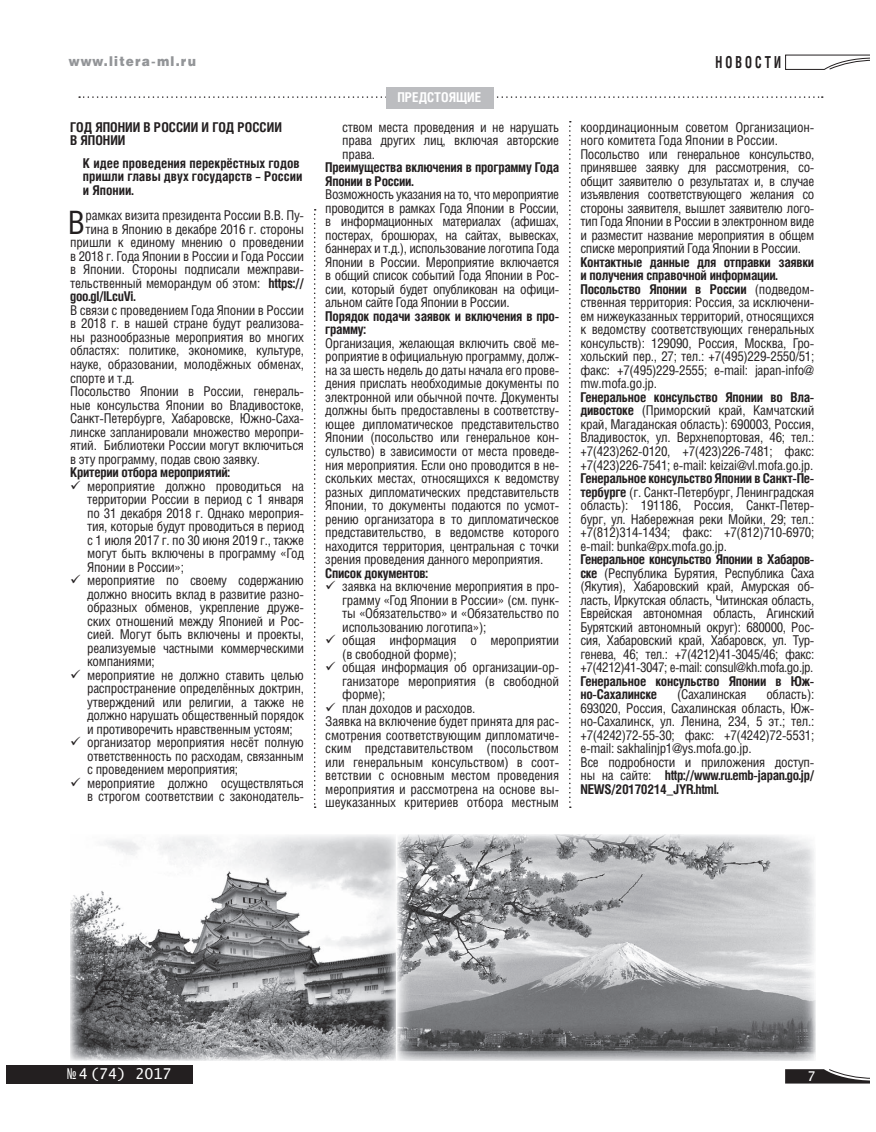
<style>
.page{position:relative;width:876px;height:1132px;background:#fff}
.page>*{position:absolute;margin:0;border:0;box-sizing:border-box;transform-origin:0 0}
.t1{font:32.25px "Helios Cond";color:#231f20}
.t2{font:700 16.5px "Helios Cond C";letter-spacing:.25em;color:#231f20;scale:.75 1}
.t3{font:15px "Lucida Console";color:#fff}
.t4{font:13.5px/13.5px "Helios Cond";letter-spacing:-.02em;color:#231f20;text-align:justify}
.t5{font:700 13.5px/13.5px "Helios Cond";letter-spacing:-.02em;color:#231f20}
.t6{font:700 13.5px/13.5px "Helios Cond";color:#231f20}
.t7{font:13.5px "Helios Black C";letter-spacing:.1em;color:#939598;scale:.9 1}
.t8{font:700 13.5px "Helios Cond";color:#fff}
.t9{font:13.5px "Lucida Console";color:#fff}
.s1{font-weight:700}
</style>
<div class="page">
<svg style="left:314px;top:209px;width:2px;height:598px"></svg>
<svg style="left:569px;top:121px;width:2px;height:686px"></svg>
<svg style="left:79px;top:96px;width:744px;height:2px"></svg>
<div style="left:386px;top:87px;width:108px;height:21px;background:#bcbdc0"></div>
<img style="left:70px;top:834px;width:746px;height:226px">
<svg style="left:785px;top:1069px;width:85px;height:14px"></svg>
<div style="left:6px;top:1064px;width:187px;height:18px;background:#231f20"></div>
<svg style="left:785px;top:54px;width:85px;height:16px"></svg>
<p class="t7" style="left:69px;top:57px;width:143px">www.litera-ml.ru</p>
<p class="t6" style="left:70px;top:121px;width:213px">ГОД ЯПОНИИ В РОССИИ И ГОД РОССИИ<br>В ЯПОНИИ</p>
<p class="t6" style="left:83px;top:157px;width:221px">К идее проведения перекрёстных годов пришли главы двух государств – России и Японии.</p>
<h1 class="t1" style="left:68px;top:211px;width:19px">В</h1>
<p class="t4" style="left:86px;top:210px;width:220px">рамках визита президента России В.В. Пу-</p>
<p class="t4" style="left:86px;top:223px;width:220px">тина в Японию в декабре 2016 г. стороны</p>
<p class="t4" style="left:70px;top:237px;width:235px">пришли к единому мнению о проведении</p>
<p class="t4" style="left:70px;top:250px;width:235px">в 2018 г. Года Японии в России и Года России</p>
<p class="t4" style="left:70px;top:264px;width:235px">в Японии. Стороны подписали межправи-</p>
<p class="t4" style="left:70px;top:277px;width:235px">тельственный меморандум об этом: <span class="s1">https://</span></p>
<p class="t5" style="left:70px;top:291px;width:67px">goo.gl/lLcuVi.</p>
<p class="t4" style="left:70px;top:304px;width:235px;text-align:left">В связи с проведением Года Японии в России в 2018 г. в нашей стране будут реализова&shy;ны разнообразные мероприятия во многих областях: политике, экономике, культуре, науке, образовании, молодёжных обменах, спорте и т.д.<br>Посольство Японии в России, генераль&shy;ные консульства Японии во Владивостоке, Санкт-Петербурге, Хабаровске, Южно-Саха&shy;линске запланировали множество меропри&shy;ятий. Библиотеки России могут включиться в эту программу, подав свою заявку.</p>
<p class="t5" style="left:70px;top:466px;width:162px">Критерии отбора мероприятий:</p>
<p class="t4" style="left:87px;top:480px;width:218px;text-indent:-17px">✓ мероприятие должно проводиться на территории России в период с 1 января по 31 декабря 2018 г. Однако мероприя&shy;тия, которые будут проводиться в период с 1 июля 2017 г. по 30 июня 2019 г., также могут быть включены в программу «Год Японии в России»;</p>
<p class="t4" style="left:87px;top:574px;width:218px;text-indent:-17px">✓ мероприятие по своему содержанию должно вносить вклад в развитие разно&shy;образных обменов, укрепление друже&shy;ских отношений между Японией и Рос&shy;сией. Могут быть включены и проекты, реализуемые частными коммерческими компаниями;</p>
<p class="t4" style="left:87px;top:669px;width:218px;text-indent:-17px">✓ мероприятие не должно ставить целью распространение определённых доктрин, утверждений или религии, а также не должно нарушать общественный порядок и противоречить нравственным устоям;</p>
<p class="t4" style="left:87px;top:736px;width:218px;text-indent:-17px">✓ организатор мероприятия несёт полную ответственность по расходам, связанным с проведением мероприятия;</p>
<p class="t4" style="left:70px;top:777px;width:235px;text-align:right">✓ мероприятие должно осуществляться в строгом соответствии с законодатель-</p>
<p class="t8" style="left:397px;top:93px;width:85px">ПРЕДСТОЯЩИЕ</p>
<p class="t4" style="left:342px;top:121px;width:218px">ством места проведения и не нарушать права других лиц, включая авторские права.</p>
<p class="t5" style="left:325px;top:162px;width:235px">Преимущества включения в программу Года<br>Японии в России.</p>
<p class="t4" style="left:325px;top:189px;width:235px">Возможность указания на то, что мероприятие проводится в рамках Года Японии в России, в информационных материалах (афишах, постерах, брошюрах, на сайтах, вывесках, баннерах и т.д.), использование логотипа Года Японии в России. Мероприятие включается в общий список событий Года Японии в Рос&shy;сии, который будет опубликован на офици&shy;альном сайте Года Японии в России.</p>
<p class="t5" style="left:325px;top:310px;width:235px">Порядок подачи заявок и включения в про&shy;грамму:</p>
<p class="t4" style="left:325px;top:337px;width:235px">Организация, желающая включить своё ме&shy;роприятие в официальную программу, долж&shy;на за шесть недель до даты начала его прове&shy;дения прислать необходимые документы по электронной или обычной почте. Документы должны быть предоставлены в соответству&shy;ющее дипломатическое представительство Японии (посольство или генеральное кон&shy;сульство) в зависимости от места проведе&shy;ния мероприятия. Если оно проводится в не&shy;скольких местах, относящихся к ведомству разных дипломатических представительств Японии, то документы подаются по усмот&shy;рению организатора в то дипломатическое представительство, в ведомстве которого находится территория, центральная с точки зрения проведения данного мероприятия.</p>
<p class="t5" style="left:325px;top:567px;width:104px">Список документов:</p>
<p class="t4" style="left:342px;top:580px;width:218px;text-indent:-17px">✓ заявка на включение мероприятия в про&shy;грамму «Год Японии в России» (см. пунк&shy;ты «Обязательство» и «Обязательство по использованию логотипа»);</p>
<p class="t4" style="left:342px;top:634px;width:218px;text-indent:-17px">✓ общая информация о мероприятии (в свободной форме);</p>
<p class="t4" style="left:342px;top:661px;width:218px;text-indent:-17px">✓ общая информация об организации-ор&shy;ганизаторе мероприятия (в свободной форме);</p>
<p class="t4" style="left:325px;top:702px;width:235px;text-align:left">✓ план доходов и расходов.<br>Заявка на включение будет принята для рас&shy;смотрения соответствующим дипломатиче&shy;ским представительством (посольством или генеральным консульством) в соот&shy;ветствии с основным местом проведения мероприятия и рассмотрена на основе вы&shy;шеуказанных критериев отбора местным</p>
<p class="t2" style="left:716px;top:57px;width:89px">НОВОСТИ</p>
<p class="t4" style="left:580px;top:121px;width:235px;text-align:left">координационным советом Организацион&shy;ного комитета Года Японии в России.<br>Посольство или генеральное консульство, принявшее заявку для рассмотрения, со&shy;общит заявителю о результатах и, в случае изъявления соответствующего желания со стороны заявителя, вышлет заявителю лого&shy;тип Года Японии в России в электронном виде и разместит название мероприятия в общем списке мероприятий Года Японии в России.</p>
<p class="t4" style="left:580px;top:256px;width:235px;text-align:left"><span class="s1">Контактные данные для отправки заявки и получения справочной информации.<br>Посольство Японии в России</span> (подведом&shy;ственная территория: Россия, за исключени&shy;ем нижеуказанных территорий, относящихся к ведомству соответствующих генеральных консульств): 129090, Россия, Москва, Гро&shy;хольский пер., 27; тeл.: +7(495)229-2550/51; факс: +7(495)229-2555; e-mail: japan-info@ mw.mofa.go.jp.</p>
<p class="t4" style="left:580px;top:391px;width:235px"><span class="s1">Генеральное консульство Японии во Вла&shy;дивостоке</span> (Приморский край, Камчатский край, Магаданская область): 690003, Россия, Владивосток, ул. Верхнепортовая, 46; тел.: +7(423)262-0120, +7(423)226-7481; факс: +7(423)226-7541; e-mail: keizai@vl.mofa.go.jp.</p>
<p class="t4" style="left:580px;top:472px;width:235px"><span class="s1">Генеральное консульство Японии в Санкт-Пе&shy;тербурге</span> (г. Санкт-Петербург, Ленинградская область): 191186, Россия, Санкт-Петер&shy;бург, ул. Набережная реки Мойки, 29; тел.: +7(812)314-1434; факс: +7(812)710-6970; e-mail: bunka@px.mofa.go.jp.</p>
<p class="t4" style="left:580px;top:553px;width:235px"><span class="s1">Генеральное консульство Японии в Хабаров&shy;ске</span> (Республика Бурятия, Республика Саха (Якутия), Хабаровский край, Амурская об&shy;ласть, Иркутская область, Читинская область, Еврейская автономная область, Агинский Бурятский автономный округ): 680000, Рос&shy;сия, Хабаровский край, Хабаровск, ул. Тур&shy;генева, 46; тел.: +7(4212)41-3045/46; факс: +7(4212)41-3047; e-mail: consul@kh.mofa.go.jp.</p>
<p class="t5" style="left:580px;top:675px;width:235px">Генеральное консульство Японии в Юж&shy;но-Сахалинске</p>
<p class="t4" style="left:677px;top:688px;width:71px">(Сахалинская</p>
<p class="t4" style="left:580px;top:688px;width:235px;text-align:left;text-indent:186px">область):<br>693020, Россия, Сахалинская область, Юж&shy;но-Сахалинск, ул. Ленина, 234, 5 эт.; тел.: +7(4242)72-55-30; факс: +7(4242)72-5531; e-mail: sakhalinjp1@ys.mofa.go.jp.<br>Все подробности и приложения доступ&shy;ны на сайте: <span class="s1">http://www.ru.emb-japan.go.jp/ NEWS/20170214_JYR.html.</span></p>
<p class="t3" style="left:67px;top:1066px;width:106px">№ 4 (74) 2017</p>
<p class="t9" style="left:807px;top:1069px;width:10px">7</p>
</div>
